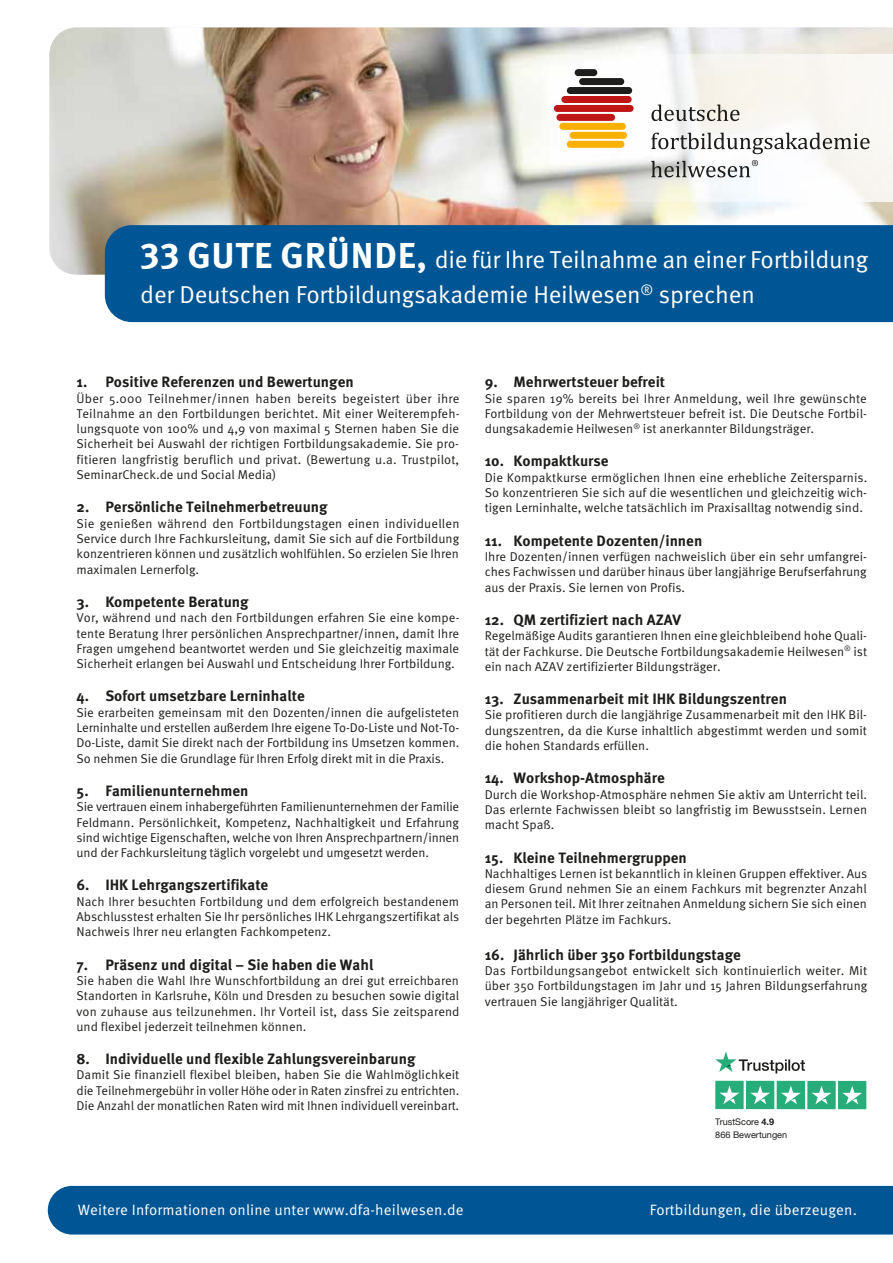
<style>
.page{position:relative;width:893px;height:1263px;background:#fff}
.page>*{position:absolute;margin:0;border:0;box-sizing:border-box;transform-origin:0 0}
.t1{font:24.45px/34.5px "Meta OT Norm";letter-spacing:-.01em;color:#fff}
.t2{font:700 15px "Meta OT";color:#1d1d1b}
.t3{font:15px "Meta OT Norm";letter-spacing:.01em;color:#fff}
.t4{font:12.75px/15.3px "Meta OT Norm";color:#1d1d1b;text-align:justify}
.t5{font:9.15px/13px "Helvetica Neue";color:#1d1d1b}
.s1{font-family:"Meta OT";font-weight:700;font-size:36px}
.s2{font-weight:700}
</style>
<div class="page">
<img style="left:49px;top:27px;width:844px;height:248px">
<div style="left:105px;top:225px;width:788px;height:97px;background:#005694"></div>
<div style="left:48px;top:1186px;width:845px;height:48px;background:#005694"></div>
<div style="left:715px;top:1081px;width:29px;height:28px;background:#27ad7a"></div>
<div style="left:746px;top:1081px;width:28px;height:28px;background:#27ad7a"></div>
<div style="left:777px;top:1081px;width:28px;height:28px;background:#27ad7a"></div>
<div style="left:807px;top:1081px;width:29px;height:28px;background:#27ad7a"></div>
<div style="left:838px;top:1081px;width:28px;height:28px;background:#27ad7a"></div>
<svg style="left:720px;top:1085px;width:19px;height:19px"></svg>
<svg style="left:750px;top:1085px;width:20px;height:19px"></svg>
<svg style="left:781px;top:1086px;width:20px;height:18px"></svg>
<svg style="left:812px;top:1086px;width:19px;height:18px"></svg>
<svg style="left:842px;top:1086px;width:20px;height:18px"></svg>
<svg style="left:715px;top:1052px;width:90px;height:22px"></svg>
<svg style="left:502px;top:54px;width:391px;height:147px;fill:#f8f7f3"></svg>
<svg style="left:651px;top:105px;width:88px;height:16px"></svg>
<svg style="left:651px;top:133px;width:219px;height:21px"></svg>
<svg style="left:651px;top:160px;width:107px;height:17px"></svg>
<div style="left:575px;top:69px;width:22px;height:7px;background:#1d1d1b;border-radius:3px"></div>
<div style="left:579px;top:78px;width:45px;height:7px;background:#1d1d1b;border-radius:3px"></div>
<div style="left:567px;top:87px;width:65px;height:7px;background:#1d1d1b;border-radius:3px"></div>
<div style="left:561px;top:96px;width:71px;height:7px;background:#be1716;border-radius:3px"></div>
<div style="left:554px;top:105px;width:80px;height:7px;background:#be1716;border-radius:3px"></div>
<div style="left:556px;top:114px;width:59px;height:7px;background:#be1716;border-radius:3px"></div>
<div style="left:559px;top:123px;width:67px;height:7px;background:#f9b000;border-radius:3px"></div>
<div style="left:570px;top:132px;width:57px;height:7px;background:#f9b000;border-radius:3px"></div>
<div style="left:567px;top:141px;width:57px;height:7px;background:#f9b000;border-radius:3px"></div>
<h1 class="t1" style="left:140px;top:243px;width:730px"><span class="s1">33 GUTE GRÜNDE,</span> die für Ihre Teilnahme an einer Fortbildung der Deutschen Fortbildungsakademie Heilwesen<sup>®</sup> sprechen</h1>
<p class="t2" style="left:77px;top:373px;width:279px">1. Positive Referenzen und Bewertungen</p>
<p class="t4" style="left:77px;top:391px;width:384px">Über 5.000 Teilnehmer/innen haben bereits begeistert über ihre Teilnahme an den Fortbildungen berichtet. Mit einer Weiterempfeh&shy;lungsquote von 100% und 4,9 von maximal 5 Sternen haben Sie die Sicherheit bei Auswahl der richtigen Fortbildungsakademie. Sie pro&shy;fitieren langfristig beruflich und privat. (Bewertung u.a. Trustpilot, SeminarCheck.de und Social Media)</p>
<p class="t2" style="left:77px;top:498px;width:253px">2. Persönliche Teilnehmerbetreuung</p>
<p class="t4" style="left:77px;top:516px;width:384px">Sie genießen während den Fortbildungstagen einen individuellen Service durch Ihre Fachkursleitung, damit Sie sich auf die Fortbildung konzentrieren können und zusätzlich wohlfühlen. So erzielen Sie Ihren maximalen Lernerfolg.</p>
<p class="t2" style="left:77px;top:592px;width:174px">3. Kompetente Beratung</p>
<p class="t4" style="left:77px;top:610px;width:384px">Vor, während und nach den Fortbildungen erfahren Sie eine kompe&shy;tente Beratung Ihrer persönlichen Ansprechpartner/innen, damit Ihre Fragen umgehend beantwortet werden und Sie gleichzeitig maximale Sicherheit erlangen bei Auswahl und Entscheidung Ihrer Fortbildung.</p>
<p class="t2" style="left:77px;top:687px;width:230px">4. Sofort umsetzbare Lerninhalte</p>
<p class="t4" style="left:77px;top:705px;width:384px">Sie erarbeiten gemeinsam mit den Dozenten/innen die aufgelisteten Lerninhalte und erstellen außerdem Ihre eigene To-Do-Liste und Not-To-Do-Liste, damit Sie direkt nach der Fortbildung ins Umsetzen kommen.<br>So nehmen Sie die Grundlage für Ihren Erfolg direkt mit in die Praxis.</p>
<p class="t2" style="left:77px;top:781px;width:173px">5. Familienunternehmen</p>
<p class="t4" style="left:77px;top:799px;width:384px">Sie vertrauen einem inhabergeführten Familienunternehmen der Familie Feldmann. Persönlichkeit, Kompetenz, Nachhaltigkeit und Erfahrung sind wichtige Eigenschaften, welche von Ihren Ansprechpartnern/innen und der Fachkursleitung täglich vorgelebt und umgesetzt werden.</p>
<p class="t2" style="left:77px;top:876px;width:193px">6. IHK Lehrgangszertifikate</p>
<p class="t4" style="left:77px;top:894px;width:384px">Nach Ihrer besuchten Fortbildung und dem erfolgreich bestandenem Abschlusstest erhalten Sie Ihr persönliches IHK Lehrgangszertifikat als Nachweis Ihrer neu erlangten Fachkompetenz.</p>
<p class="t2" style="left:77px;top:955px;width:298px">7. Präsenz und digital – Sie haben die Wahl</p>
<p class="t4" style="left:77px;top:973px;width:384px">Sie haben die Wahl Ihre Wunschfortbildung an drei gut erreichbaren Standorten in Karlsruhe, Köln und Dresden zu besuchen sowie digital von zuhause aus teilzunehmen. Ihr Vorteil ist, dass Sie zeitsparend und flexibel jederzeit teilnehmen können.</p>
<p class="t2" style="left:77px;top:1049px;width:340px">8. Individuelle und flexible Zahlungsvereinbarung</p>
<p class="t4" style="left:77px;top:1067px;width:384px">Damit Sie finanziell flexibel bleiben, haben Sie die Wahlmöglichkeit die Teilnehmergebühr in voller Höhe oder in Raten zinsfrei zu entrichten.<br>Die Anzahl der monatlichen Raten wird mit Ihnen individuell vereinbart.</p>
<p class="t2" style="left:485px;top:373px;width:182px">9. Mehrwertsteuer befreit</p>
<p class="t4" style="left:485px;top:391px;width:384px">Sie sparen 19% bereits bei Ihrer Anmeldung, weil Ihre gewünschte Fortbildung von der Mehrwertsteuer befreit ist. Die Deutsche Fortbil&shy;dungsakademie Heilwesen<sup>®</sup> ist anerkannter Bildungsträger.</p>
<p class="t2" style="left:485px;top:452px;width:125px">10. Kompaktkurse</p>
<p class="t4" style="left:485px;top:470px;width:384px">Die Kompaktkurse ermöglichen Ihnen eine erhebliche Zeitersparnis.<br>So konzentrieren Sie sich auf die wesentlichen und gleichzeitig wich&shy;tigen Lerninhalte, welche tatsächlich im Praxisalltag notwendig sind.</p>
<p class="t2" style="left:485px;top:531px;width:219px">11. Kompetente Dozenten/innen</p>
<p class="t4" style="left:485px;top:549px;width:384px">Ihre Dozenten/innen verfügen nachweislich über ein sehr umfangrei&shy;ches Fachwissen und darüber hinaus über langjährige Berufserfahrung aus der Praxis. Sie lernen von Profis.</p>
<p class="t2" style="left:485px;top:610px;width:198px">12. QM zertifiziert nach AZAV</p>
<p class="t4" style="left:485px;top:628px;width:384px">Regelmäßige Audits garantieren Ihnen eine gleichbleibend hohe Quali&shy;tät der Fachkurse. Die Deutsche Fortbildungsakademie Heilwesen<sup>®</sup> ist ein nach AZAV zertifizierter Bildungsträger.</p>
<p class="t2" style="left:485px;top:689px;width:304px">13. Zusammenarbeit mit IHK Bildungszentren</p>
<p class="t4" style="left:485px;top:707px;width:384px">Sie profitieren durch die langjährige Zusammenarbeit mit den IHK Bil&shy;dungszentren, da die Kurse inhaltlich abgestimmt werden und somit die hohen Standards erfüllen.</p>
<p class="t2" style="left:485px;top:769px;width:182px">14. Workshop-Atmosphäre</p>
<p class="t4" style="left:485px;top:787px;width:384px">Durch die Workshop-Atmosphäre nehmen Sie aktiv am Unterricht teil.<br>Das erlernte Fachwissen bleibt so langfristig im Bewusstsein. Lernen macht Spaß.</p>
<p class="t2" style="left:485px;top:848px;width:204px">15. Kleine Teilnehmergruppen</p>
<p class="t4" style="left:485px;top:866px;width:384px">Nachhaltiges Lernen ist bekanntlich in kleinen Gruppen effektiver. Aus diesem Grund nehmen Sie an einem Fachkurs mit begrenzter Anzahl an Personen teil. Mit Ihrer zeitnahen Anmeldung sichern Sie sich einen der begehrten Plätze im Fachkurs.</p>
<p class="t2" style="left:485px;top:945px;width:258px">16. Jährlich über 350 Fortbildungstage</p>
<p class="t4" style="left:485px;top:963px;width:384px">Das Fortbildungsangebot entwickelt sich kontinuierlich weiter. Mit über 350 Fortbildungstagen im Jahr und 15 Jahren Bildungserfahrung vertrauen Sie langjähriger Qualität.</p>
<p class="t5" style="left:715px;top:1115px;width:73px">TrustScore <span class="s2">4.9<br></span>866 Bewertungen</p>
<p class="t3" style="left:78px;top:1200px;width:387px">Weitere Informationen online unter www.dfa-heilwesen.de</p>
<p class="t3" style="left:650px;top:1200px;width:209px">Fortbildungen, die überzeugen.</p>
</div>
